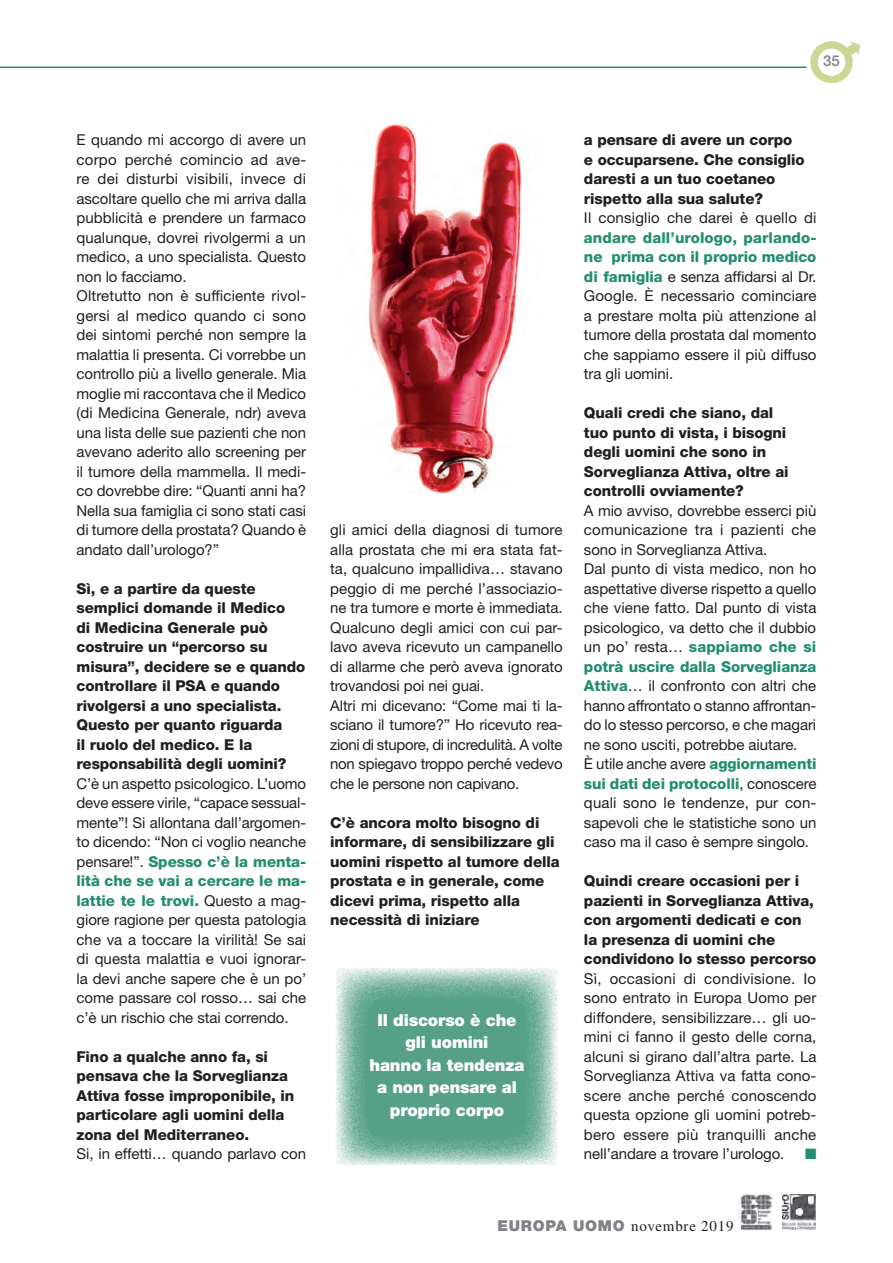
<style>
.page{position:relative;width:893px;height:1263px;background:#fff}
.page>*{position:absolute;margin:0;border:0;box-sizing:border-box;transform-origin:0 0}
.Normale{font:900 16.5px/22.5px "Helvetica Neue LT Std";letter-spacing:-.01em;color:#fff;text-align:center}
.eu_testo_portante{font:15px/19.5px "Helvetica Neue LT Std";letter-spacing:-.005em;color:#231f20;text-align:justify}
.eu_testo_portante-2{font:800 15px/19.5px "Helvetica Neue LT Std";letter-spacing:-.005em;color:#231f20}
.t1{font:15px "Times LT Std";letter-spacing:.05em;color:#231f20}
.t2{font:500 15px "Helvetica Neue LT Std";color:#808285}
.eu_testo_portante-3{font:15px "Zapf Dingbats ITC";color:#228d70}
.s1{font-weight:800;color:#228d70}
.s2{font-family:"Helvetica Neue LT Std";font-weight:900;color:#808285}
</style>
<div class="page">
<img style="left:810px;top:41px;width:49px;height:42px">
<hr style="left:0;top:67px;width:806px;height:1px;background:#228d70">
<img style="left:367px;top:124px;width:154px;height:369px">
<img style="left:738px;top:1194px;width:35px;height:37px">
<img style="left:782px;top:1195px;width:33px;height:35px">
<svg style="left:336px;top:968px;width:222px;height:197px;background:#76b29e"></svg>
<p class="t2" style="left:823px;top:52px;width:18px">35</p>
<p class="eu_testo_portante" style="left:77px;top:130px;width:231px">E quando mi accorgo di avere un corpo perché comincio ad ave&shy;re dei disturbi visibili, invece di ascoltare quello che mi arriva dalla pubblicità e prendere un farmaco qualunque, dovrei rivolgermi a un medico, a uno specialista. Questo non lo facciamo.</p>
<p class="eu_testo_portante" style="left:77px;top:286px;width:231px">Oltretutto non è sufficiente rivol&shy;gersi al medico quando ci sono dei sintomi perché non sempre la malattia li presenta. Ci vorrebbe un controllo più a livello generale. Mia moglie mi raccontava che il Medico (di Medicina Generale, ndr) aveva una lista delle sue pazienti che non avevano aderito allo screening per il tumore della mammella. Il medi&shy;co dovrebbe dire: “Quanti anni ha?<br>Nella sua famiglia ci sono stati casi di tumore della prostata? Quando è andato dall’urologo?”</p>
<p class="eu_testo_portante-2" style="left:77px;top:579px;width:230px">Sì, e a partire da queste semplici domande il Medico<br>di Medicina Generale può costruire un “percorso su misura”, decidere se e quando controllare il PSA e quando rivolgersi a uno specialista.<br>Questo per quanto riguarda<br>il ruolo del medico. E la responsabilità degli uomini?</p>
<p class="eu_testo_portante" style="left:77px;top:774px;width:231px">C’è un aspetto psicologico. L’uomo deve essere virile, “capace sessual&shy;mente”! Si allontana dall’argomen&shy;to dicendo: “Non ci voglio neanche pensare!”. <span class="s1">Spesso c’è la menta&shy;lità che se vai a cercare le ma&shy;lattie te le trovi.</span> Questo a mag&shy;giore ragione per questa patologia che va a toccare la virilità! Se sai di questa malattia e vuoi ignorar&shy;la devi anche sapere che è un po’ come passare col rosso… sai che c’è un rischio che stai correndo.</p>
<p class="eu_testo_portante-2" style="left:77px;top:1047px;width:219px">Fino a qualche anno fa, si pensava che la Sorveglianza<br>Attiva fosse improponibile, in particolare agli uomini della zona del Mediterraneo.</p>
<p class="eu_testo_portante" style="left:77px;top:1144px;width:231px">Si, in effetti… quando parlavo con</p>
<p class="eu_testo_portante" style="left:330px;top:520px;width:234px">gli amici della diagnosi di tumore alla prostata che mi era stata fat&shy;ta, qualcuno impallidiva… stavano peggio di me perché l’associazio&shy;ne tra tumore e morte è immediata.<br>Qualcuno degli amici con cui par&shy;lavo aveva ricevuto un campanello di allarme che però aveva ignorato trovandosi poi nei guai.</p>
<p class="eu_testo_portante" style="left:330px;top:696px;width:234px">Altri mi dicevano: “Come mai ti la&shy;sciano il tumore?” Ho ricevuto rea&shy;zioni di stupore, di incredulità. A volte non spiegavo troppo perché vedevo che le persone non capivano.</p>
<p class="eu_testo_portante-2" style="left:330px;top:813px;width:231px">C’è ancora molto bisogno di informare, di sensibilizzare gli uomini rispetto al tumore della prostata e in generale, come dicevi prima, rispetto alla necessità di iniziare</p>
<p class="Normale" style="left:377px;top:1008px;width:141px">Il discorso è che</p>
<p class="Normale" style="left:406px;top:1031px;width:84px">gli uomini</p>
<p class="Normale" style="left:369px;top:1053px;width:157px">hanno la tendenza</p>
<p class="Normale" style="left:377px;top:1076px;width:141px">a non pensare al proprio corpo</p>
<p class="eu_testo_portante-2" style="left:584px;top:130px;width:222px">a pensare di avere un corpo e occuparsene. Che consiglio daresti a un tuo coetaneo rispetto alla sua salute?</p>
<p class="eu_testo_portante" style="left:584px;top:208px;width:234px">Il consiglio che darei è quello di <span class="s1">andare dall’urologo, parlando&shy;ne prima con il proprio medico di famiglia</span> e senza affidarsi al Dr.<br>Google. È necessario cominciare a prestare molta più attenzione al tumore della prostata dal momento che sappiamo essere il più diffuso tra gli uomini.</p>
<p class="eu_testo_portante-2" style="left:584px;top:403px;width:206px">Quali credi che siano, dal tuo punto di vista, i bisogni degli uomini che sono in<br>Sorveglianza Attiva, oltre ai controlli ovviamente?</p>
<p class="eu_testo_portante" style="left:584px;top:501px;width:234px">A mio avviso, dovrebbe esserci più comunicazione tra i pazienti che sono in Sorveglianza Attiva.</p>
<p class="eu_testo_portante" style="left:584px;top:559px;width:234px">Dal punto di vista medico, non ho aspettative diverse rispetto a quello che viene fatto. Dal punto di vista psicologico, va detto che il dubbio un po’ resta… <span class="s1">sappiamo che si potrà uscire dalla Sorveglianza Attiva</span>… il confronto con altri che hanno affrontato o stanno affrontan&shy;do lo stesso percorso, e che magari ne sono usciti, potrebbe aiutare.</p>
<p class="eu_testo_portante" style="left:584px;top:754px;width:234px">È utile anche avere <span class="s1">aggiornamenti sui dati dei protocolli</span>, conoscere quali sono le tendenze, pur con&shy;sapevoli che le statistiche sono un caso ma il caso è sempre singolo.</p>
<p class="eu_testo_portante-2" style="left:584px;top:871px;width:234px">Quindi creare occasioni per i pazienti in Sorveglianza Attiva, con argomenti dedicati e con la presenza di uomini che condividono lo stesso percorso</p>
<p class="eu_testo_portante" style="left:584px;top:969px;width:234px">Sì, occasioni di condivisione. Io sono entrato in Europa Uomo per diffondere, sensibilizzare… gli uo&shy;mini ci fanno il gesto delle corna, alcuni si girano dall’altra parte. La Sorveglianza Attiva va fatta cono&shy;scere anche perché conoscendo questa opzione gli uomini potreb&shy;bero essere più tranquilli anche nell’andare a trovare l’urologo.</p>
<p class="eu_testo_portante-3" style="left:805px;top:1147px;width:13px">■</p>
<p class="t1" style="left:497px;top:1217px;width:238px"><span class="s2">EUROPA UOMO</span> novembre 2019</p>
</div>
